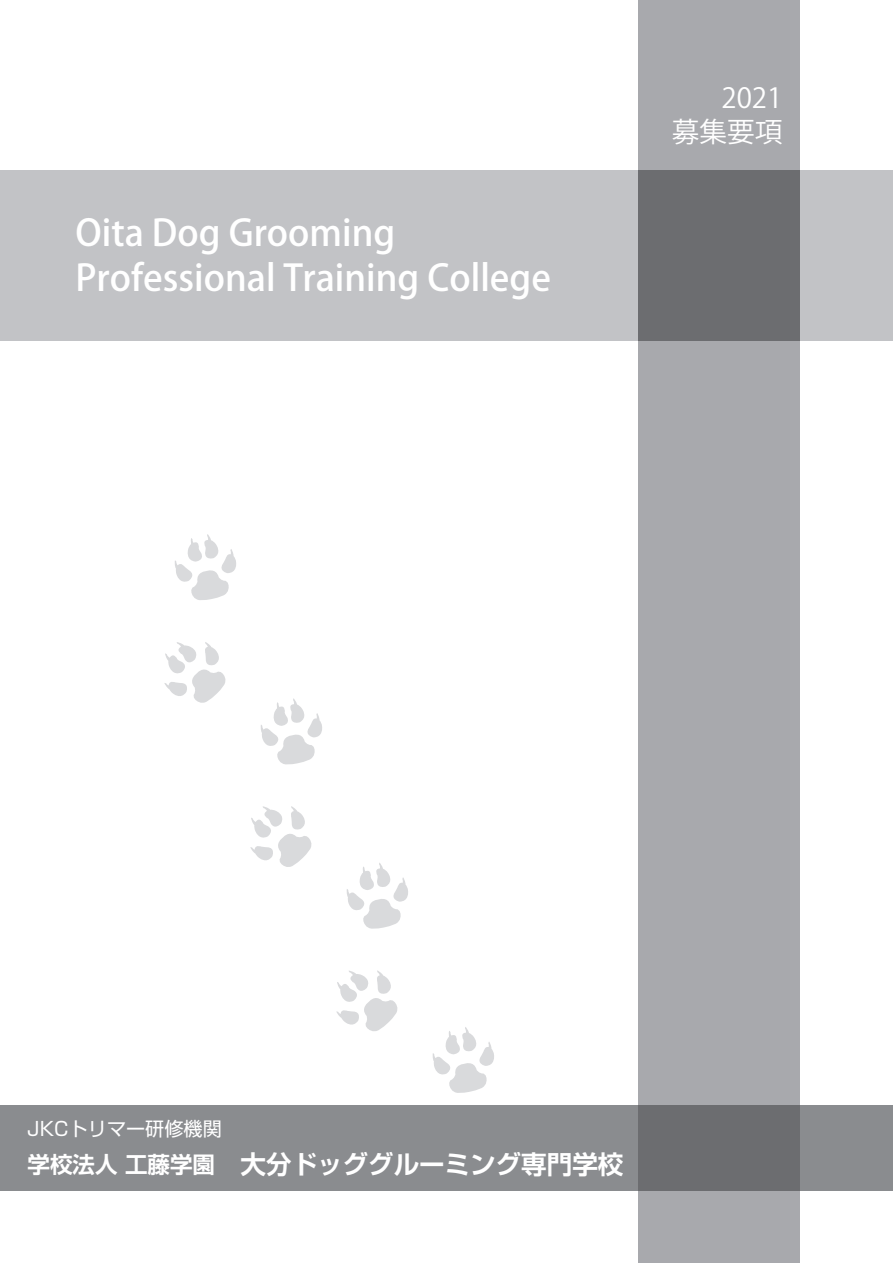
<style>
.page{position:relative;width:893px;height:1263px;background:#fff}
.page>*{position:absolute;margin:0;border:0;box-sizing:border-box;transform-origin:0 0}
.t1{font:500 36.15px "Koz Go Pro";color:#fff}
.t2{font:27.6px "Koz Go Pro";color:#fff}
.t3{font:700 25.5px "Shin Go Pr 6 N De";color:#fff}
.t4{font:19.2px "Shin Go Pr 6 N";color:#fff}
.s1{font-size:22.5px}
</style>
<div class="page">
<div style="left:0;top:170px;width:893px;height:170px;background:#c2c3c6"></div>
<div style="left:638px;top:0;width:161px;height:1263px;background:#a8a9ad"></div>
<div style="left:0;top:1106px;width:893px;height:85px;background:#8a8c8f"></div>
<div style="left:638px;top:170px;width:161px;height:170px;background:#6c6d70"></div>
<div style="left:638px;top:1106px;width:161px;height:85px;background:#6c6d70"></div>
<svg style="left:336px;top:970px;width:62px;height:61px"></svg>
<svg style="left:432px;top:1027px;width:62px;height:66px"></svg>
<svg style="left:250px;top:806px;width:62px;height:61px"></svg>
<svg style="left:346px;top:863px;width:62px;height:66px"></svg>
<svg style="left:164px;top:642px;width:62px;height:61px"></svg>
<svg style="left:261px;top:698px;width:61px;height:67px"></svg>
<svg style="left:175px;top:534px;width:61px;height:66px"></svg>
<p class="t1" style="left:75px;top:210px;width:321px">Oita Dog Grooming</p>
<p class="t1" style="left:75px;top:255px;width:477px">Professional Training College</p>
<p class="t2" style="left:721px;top:80px;width:62px">2021</p>
<p class="t2" style="left:672px;top:114px;width:112px">募集要項</p>
<p class="t4" style="left:28px;top:1113px;width:196px">JKCトリマー研修機関</p>
<p class="t3" style="left:28px;top:1143px;width:597px"><span class="s1">学校法人 工藤学園</span>　大分ドッググルーミング専門学校</p>
</div>
